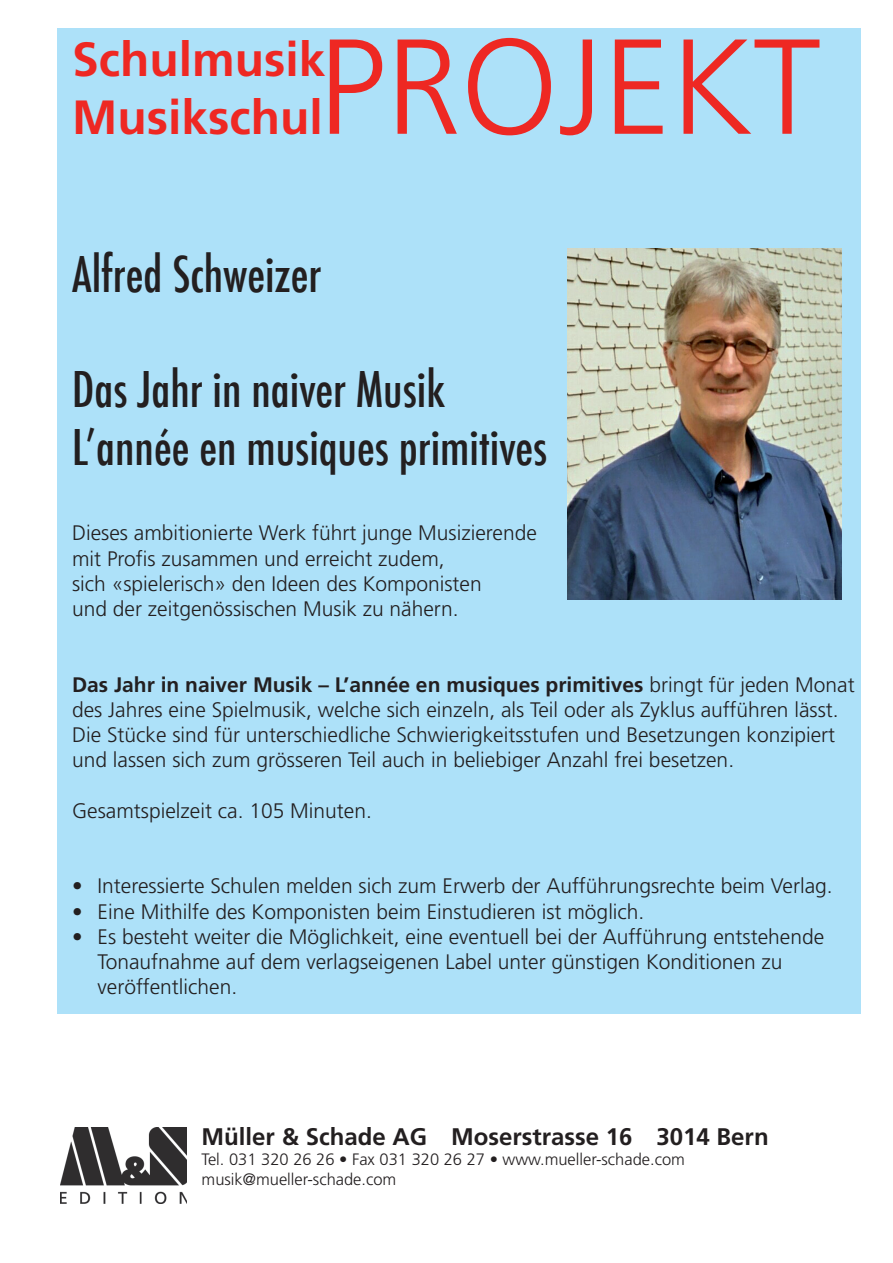
<style>
.page{position:relative;width:893px;height:1263px;background:#fff}
.page>*{position:absolute;margin:0;border:0;box-sizing:border-box;transform-origin:0 0}
.t1{font:300 135px "Frutiger";color:#ee2823}
.t2{font:500 condensed 48px/57.6px "Futura";color:#231f20}
.t3{font:700 48px/57.6px "Frutiger";color:#ee2823}
.t4{font:700 24px "Frutiger";color:#231f20}
.t5{font:300 21px/25.2px "Frutiger";color:#231f20}
.t6{font:300 16.5px/19.8px "Frutiger";color:#231f20}
.s1{font-weight:700}
</style>
<div class="page">
<div style="left:57px;top:28px;width:803px;height:985px;background:#ade1f9"></div>
<img style="left:567px;top:248px;width:275px;height:352px">
<img style="left:61px;top:1128px;width:126px;height:75px">
<h1 class="t1" style="left:318px;top:11px;width:306px">Projekt</h1>
<h2 class="t3" style="left:72px;top:30px;width:255px">Schulmusik<br>Musikschul</h2>
<h2 class="t2" style="left:72px;top:246px;width:251px">Alfred Schweizer</h2>
<h2 class="t2" style="left:72px;top:361px;width:477px">Das Jahr in naiver Musik<br>L’année en musiques primitives</h2>
<p class="t5" style="left:72px;top:521px;width:466px">Dieses ambitionierte Werk führt junge Musizierende mit Profis zusammen und erreicht zudem,<br>sich «spielerisch» den Ideen des Komponisten<br>und der zeitgenössischen Musik zu nähern.</p>
<p class="t5" style="left:72px;top:672px;width:784px"><span class="s1">Das Jahr in naiver Musik – L’année en musiques primitives</span> bringt für jeden Monat des Jahres eine Spielmusik, welche sich einzeln, als Teil oder als Zyklus aufführen lässt.<br>Die Stücke sind für unterschiedliche Schwierigkeitsstufen und Besetzungen konzipiert und lassen sich zum grösseren Teil auch in beliebiger Anzahl frei besetzen.</p>
<p class="t5" style="left:72px;top:798px;width:301px">Gesamtspielzeit ca. 105 Minuten.</p>
<p class="t5" style="left:72px;top:873px;width:762px">• Interessierte Schulen melden sich zum Erwerb der Aufführungsrechte beim Verlag.</p>
<p class="t5" style="left:72px;top:899px;width:574px">• Eine Mithilfe des Komponisten beim Einstudieren ist möglich.</p>
<p class="t5" style="left:98px;top:924px;width:728px;text-indent:-25px">• Es besteht weiter die Möglichkeit, eine eventuell bei der Aufführung entstehende<br>Tonaufnahme auf dem verlagseigenen Label unter günstigen Konditionen zu veröffentlichen.</p>
<p class="t4" style="left:202px;top:1122px;width:569px">Müller &amp; Schade AG Moserstrasse 16 3014 Bern</p>
<p class="t6" style="left:202px;top:1149px;width:485px">Tel. 031 320 26 26 • Fax 031 320 26 27 • www.mueller-schade.com musik@mueller-schade.com</p>
</div>
